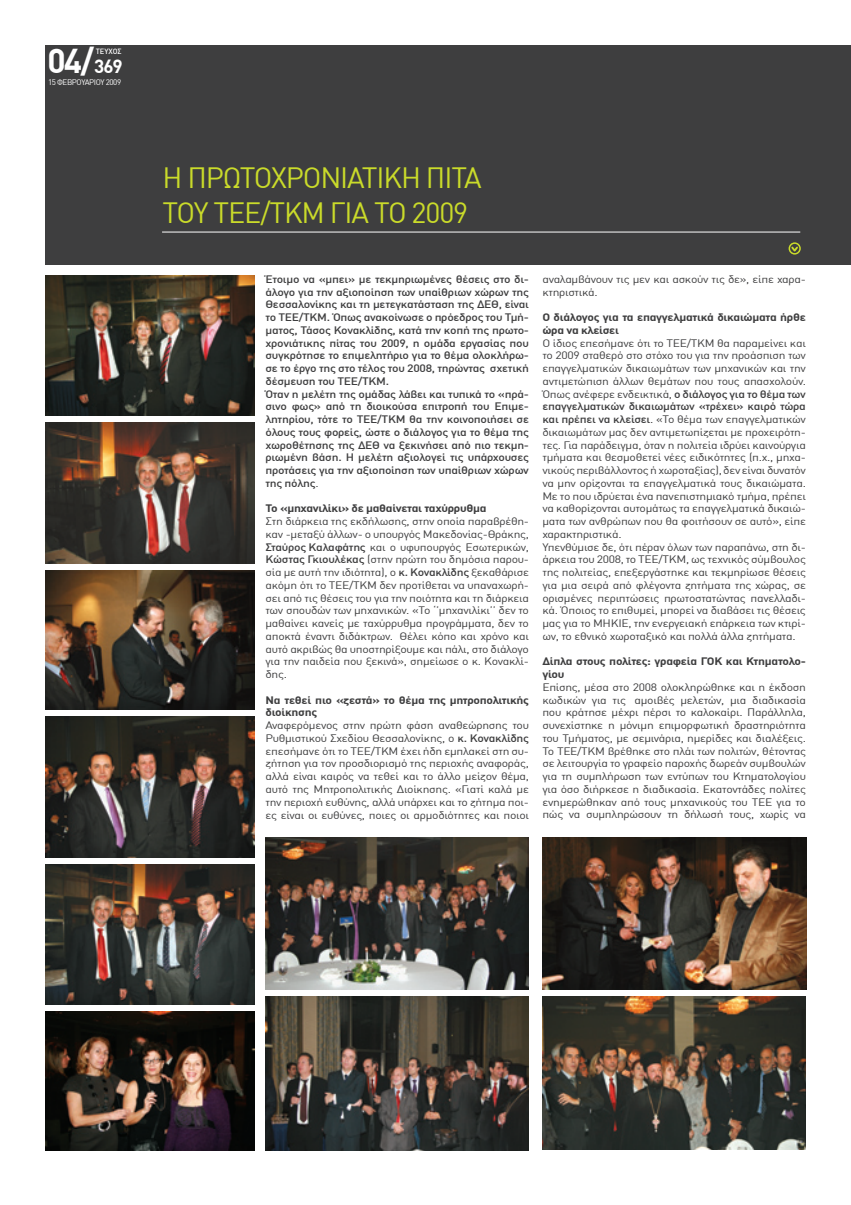
<style>
.page{position:relative;width:851px;height:1205px;background:#fff}
.page>*{position:absolute;margin:0;border:0;box-sizing:border-box;transform-origin:0 0}
.t1{font:700 33.75px "DIN Greek";color:#fff}
.t2{font:28.75px/34.5px "DIN Greek";letter-spacing:-.04em;color:#cadb2a}
.t3{font:10.62px/12.8px "DIN Greek";letter-spacing:-.025em;color:#3e3e3f;text-align:justify;scale:1.14 1}
.t4{font:500 10.62px/12.8px "DIN Greek";letter-spacing:-.025em;color:#3e3e3f;scale:1.14 1}
.t5{font:700 10.62px/12.8px "DIN Greek";letter-spacing:-.025em;color:#3e3e3f;scale:1.14 1}
.t6{font:8px "DIN Greek";letter-spacing:-.05em;color:#fff}
.t7{font:500 7.5px "DIN Greek";color:#fff}
.s1{font-size:18.75px}
.s2{font-weight:400}
.s3{font-weight:500}
</style>
<div class="page">
<div style="left:45px;top:45px;width:805px;height:220px;background:#3e3e3f"></div>
<hr style="left:162px;top:232px;width:638px;height:1px;background:#fff">
<svg style="left:791px;top:245px;width:8px;height:9px"></svg>
<div style="left:788px;top:242px;width:12px;height:13px;border:2px solid #cadb2a;border-radius:50%"></div>
<img style="left:265px;top:837px;width:263px;height:152px">
<img style="left:265px;top:996px;width:263px;height:154px">
<img style="left:45px;top:864px;width:210px;height:140px">
<img style="left:45px;top:423px;width:210px;height:140px">
<img style="left:45px;top:275px;width:210px;height:141px">
<img style="left:45px;top:716px;width:210px;height:141px">
<img style="left:45px;top:570px;width:210px;height:139px">
<img style="left:45px;top:1012px;width:210px;height:138px">
<img style="left:542px;top:996px;width:263px;height:154px">
<img style="left:542px;top:837px;width:264px;height:152px">
<h1 class="t1" style="left:47px;top:41px;width:77px">04/<span class="s1">369</span></h1>
<p class="t6" style="left:48px;top:78px;width:75px">15 ΦΕΒΡΟΥΑΡΙΟΥ 2009</p>
<p class="t7" style="left:96px;top:47px;width:27px">ΤΕΥΧΟΣ</p>
<h2 class="t2" style="left:162px;top:161px;width:321px">H ΠΡΩΤΟΧΡΟΝΙΑΤΙΚΗ ΠΙΤΑ<br>ΤΟΥ ΤΕΕ/ΤΚΜ ΓΙΑ ΤΟ 2009</h2>
<p class="t4" style="left:265px;top:273px;width:233px">Έτοιμο να «μπει» με τεκμηριωμένες θέσεις στο δι&shy;άλογο για την αξιοποίηση των υπαίθριων χώρων της Θεσσαλονίκης και τη μετεγκατάσταση της ΔΕΘ, είναι το ΤΕΕ/ΤΚΜ. Όπως ανακοίνωσε ο πρόεδρος του Τμή&shy;ματος, Τάσος Κονακλίδης, κατά την κοπή της πρωτο&shy;χρονιάτικης πίτας του 2009, η ομάδα εργασίας που συγκρότησε το επιμελητήριο για το θέμα ολοκλήρω&shy;σε το έργο της στο τέλος του 2008, τηρώντας σχετική δέσμευση του ΤΕΕ/ΤΚΜ.<br>Όταν η μελέτη της ομάδας λάβει και τυπικά το «πρά&shy;σινο φως» από τη διοικούσα επιτροπή του Επιμε&shy;λητηρίου, τότε το ΤΕΕ/ΤΚΜ θα την κοινοποιήσει σε όλους τους φορείς, ώστε ο διάλογος για το θέμα της χωροθέτησης της ΔΕΘ να ξεκινήσει από πιο τεκμη&shy;ριωμένη βάση. Η μελέτη αξιολογεί τις υπάρχουσες προτάσεις για την αξιοποίηση των υπαίθριων χώρων της πόλης<span class="s2">.</span></p>
<p class="t5" style="left:265px;top:502px;width:195px">Το «μηχανιλίκι» δε μαθαίνεται ταχύρρυθμα</p>
<p class="t3" style="left:265px;top:515px;width:233px">Στη διάρκεια της εκδήλωσης, στην οποία παραβρέθη&shy;καν -μεταξύ άλλων- ο υπουργός Μακεδονίας-Θράκης, <span class="s3">Σταύρος Καλαφάτης</span> και ο υφυπουργός Εσωτερικών, <span class="s3">Κώστας Γκιουλέκας</span> (στην πρώτη του δημόσια παρου&shy;σία με αυτή την ιδιότητα), ο <span class="s3">κ. Κονακλίδης</span> ξεκαθάρισε ακόμη ότι το ΤΕΕ/ΤΚΜ δεν προτίθεται να υπαναχωρή&shy;σει από τις θέσεις του για την ποιότητα και τη διάρκεια των σπουδών των μηχανικών. «Το ‘’μηχανιλίκι’’ δεν το μαθαίνει κανείς με ταχύρρυθμα προγράμματα, δεν το αποκτά έναντι διδάκτρων. Θέλει κόπο και χρόνο και αυτό ακριβώς θα υποστηρίξουμε και πάλι, στο διάλογο για την παιδεία που ξεκινά», σημείωσε ο κ. Κονακλί&shy;δης.</p>
<p class="t5" style="left:265px;top:693px;width:233px">Να τεθεί πιο «ζεστά» το θέμα της μητροπολιτικής διοίκησης</p>
<p class="t3" style="left:265px;top:719px;width:233px">Αναφερόμενος στην πρώτη φάση αναθεώρησης του Ρυθμιστικού Σχεδίου Θεσσαλονίκης, ο <span class="s3">κ. Κονακλίδης </span>επεσήμανε ότι το ΤΕΕ/ΤΚΜ έχει ήδη εμπλακεί στη συ&shy;ζήτηση για τον προσδιορισμό της περιοχής αναφοράς, αλλά είναι καιρός να τεθεί και το άλλο μείζον θέμα, αυτό της Μητροπολιτικής Διοίκησης. «Γιατί καλά με την περιοχή ευθύνης, αλλά υπάρχει και το ζήτημα ποι&shy;ες είναι οι ευθύνες, ποιες οι αρμοδιότητες και ποιοι</p>
<p class="t3" style="left:542px;top:273px;width:233px">αναλαμβάνουν τις μεν και ασκούν τις δε», είπε χαρα&shy;κτηριστικά.</p>
<p class="t5" style="left:542px;top:311px;width:233px">Ο διάλογος για τα επαγγελματικά δικαιώματα ήρθε ώρα να κλείσει</p>
<p class="t3" style="left:542px;top:336px;width:233px;text-align:left">Ο ίδιος επεσήμανε ότι το ΤΕΕ/ΤΚΜ θα παραμείνει και το 2009 σταθερό στο στόχο του για την προάσπιση των επαγγελματικών δικαιωμάτων των μηχανικών και την αντιμετώπιση άλλων θεμάτων που τους απασχολούν.<br>Όπως ανέφερε ενδεικτικά, <span class="s3">ο διάλογος για το θέμα των επαγγελματικών δικαιωμάτων «τρέχει» καιρό τώρα και πρέπει να κλείσει</span>. «Το θέμα των επαγγελματικών δικαιωμάτων μας δεν αντιμετωπίζεται με προχειρότη&shy;τες. Για παράδειγμα, όταν η πολιτεία ιδρύει καινούργια τμήματα και θεσμοθετεί νέες ειδικότητες (π.χ., μηχα&shy;νικούς περιβάλλοντος ή χωροταξίας), δεν είναι δυνατόν να μην ορίζονται τα επαγγελματικά τους δικαιώματα.<br>Με το που ιδρύεται ένα πανεπιστημιακό τμήμα, πρέπει να καθορίζονται αυτομάτως τα επαγγελματικά δικαιώ&shy;ματα των ανθρώπων που θα φοιτήσουν σε αυτό», είπε χαρακτηριστικά.<br>Υπενθύμισε δε, ότι πέραν όλων των παραπάνω, στη δι&shy;άρκεια του 2008, το ΤΕΕ/ΤΚΜ, ως τεχνικός σύμβουλος της πολιτείας, επεξεργάστηκε και τεκμηρίωσε θέσεις για μια σειρά από φλέγοντα ζητήματα της χώρας, σε ορισμένες περιπτώσεις πρωτοστατώντας πανελλαδι&shy;κά. Όποιος το επιθυμεί, μπορεί να διαβάσει τις θέσεις μας για το ΜΗΚΙΕ, την ενεργειακή επάρκεια των κτιρί&shy;ων, το εθνικό χωροταξικό και πολλά άλλα ζητήματα.</p>
<p class="t5" style="left:542px;top:655px;width:233px">Δίπλα στους πολίτες: γραφεία ΓΟΚ και Κτηματολο&shy;γίου</p>
<p class="t3" style="left:542px;top:681px;width:233px">Επίσης, μέσα στο 2008 ολοκληρώθηκε και η έκδοση κωδικών για τις αμοιβές μελετών, μια διαδικασία που κράτησε μέχρι πέρσι το καλοκαίρι. Παράλληλα, συνεχίστηκε η μόνιμη επιμορφωτική δραστηριότητα του Τμήματος, με σεμινάρια, ημερίδες και διαλέξεις.<br>Το ΤΕΕ/ΤΚΜ βρέθηκε στο πλάι των πολιτών, θέτοντας σε λειτουργία το γραφείο παροχής δωρεάν συμβουλών για τη συμπλήρωση των εντύπων του Κτηματολογίου για όσο διήρκεσε η διαδικασία. Εκατοντάδες πολίτες ενημερώθηκαν από τους μηχανικούς του ΤΕΕ για το πώς να συμπληρώσουν τη δήλωσή τους, χωρίς να</p>
</div>
